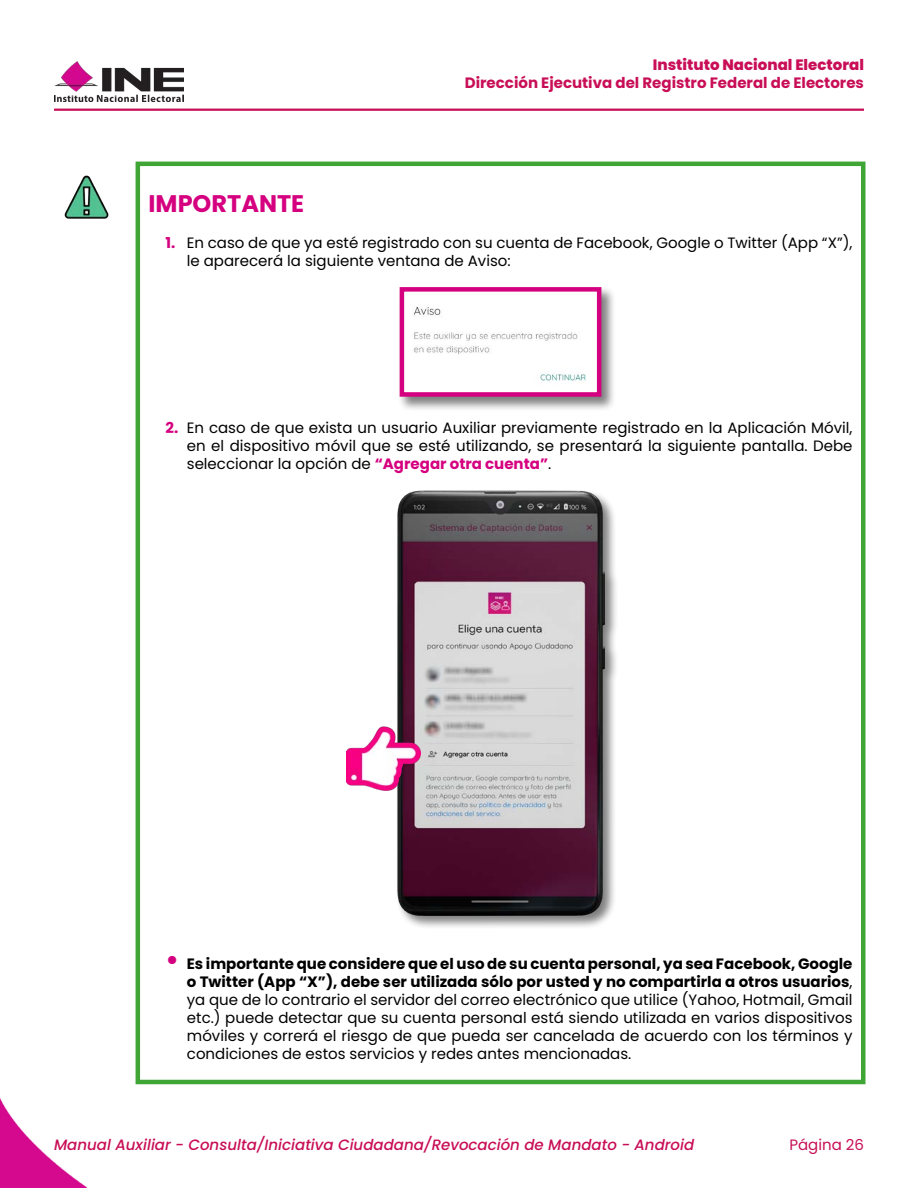
<style>
.page{position:relative;width:918px;height:1188px;background:#fff}
.page>*{position:absolute;margin:0;border:0;box-sizing:border-box;transform-origin:0 0}
.t1{font:700 24px "Poppins";color:#d5007f}
.t2{font:15px/18px "Poppins";color:#000;text-align:justify}
.t3{font:italic 500 15px "Poppins";color:#c80e56}
.t4{font:700 15px "Poppins";color:#c80e56}
.t5{font:800 15px "Poppins";color:#c80e56}
.t6{font:15px "Poppins";color:#c80e56}
.s1{font-weight:700;color:#d5007f}
.s2{font-weight:700;font-size:27px;color:#d5007f}
.s3{font-weight:700}
</style>
<div class="page">
<img style="left:54px;top:62px;width:129px;height:40px">
<hr style="left:54px;top:109px;width:810px;height:2px;background:#c80e56">
<img style="left:0;top:1097px;width:87px;height:91px">
<div style="left:397px;top:285px;width:218px;height:126px;background:#000;opacity:.5"></div>
<img style="left:405px;top:292px;width:191px;height:100px">
<div style="left:400px;top:287px;width:201px;height:110px;border:4px solid #d5007f"></div>
<div style="left:395px;top:489px;width:224px;height:440px;background:#000;opacity:.5"></div>
<img style="left:396px;top:490px;width:209px;height:425px">
<div style="left:136px;top:162px;width:730px;height:922px;border:4px solid #3fa535"></div>
<img style="left:64px;top:175px;width:45px;height:44px">
<img style="left:347px;top:722px;width:73px;height:73px">
<p class="t5" style="left:653px;top:56px;width:213px">Instituto Nacional Electoral</p>
<p class="t4" style="left:465px;top:74px;width:401px">Dirección Ejecutiva del Registro Federal de Electores</p>
<h1 class="t1" style="left:149px;top:189px;width:157px">IMPORTANTE</h1>
<p class="t2" style="left:187px;top:233px;width:667px;text-indent:-21px"><span class="s1">1.</span> En caso de que ya esté registrado con su cuenta de Facebook, Google o Twitter (App “X”), le aparecerá la siguiente ventana de Aviso:</p>
<p class="t2" style="left:187px;top:419px;width:667px;text-indent:-21px"><span class="s1">2.</span> En caso de que exista un usuario Auxiliar previamente registrado en la Aplicación Móvil, en el dispositivo móvil que se esté utilizando, se presentará la siguiente pantalla. Debe seleccionar la opción de <span class="s1">“Agregar otra cuenta”</span>.</p>
<p class="t2" style="left:187px;top:955px;width:667px;text-indent:-21px"><span class="s2">•</span> <span class="s3">Es importante que considere que el uso de su cuenta personal, ya sea Facebook, Google o Twitter (App “X”), debe ser utilizada sólo por usted y no compartirla a otros usuarios</span>, ya que de lo contrario el servidor del correo electrónico que utilice (Yahoo, Hotmail, Gmail etc.) puede detectar que su cuenta personal está siendo utilizada en varios dispositivos móviles y correrá el riesgo de que pueda ser cancelada de acuerdo con los términos y condiciones de estos servicios y redes antes mencionadas.</p>
<p class="t3" style="left:54px;top:1136px;width:642px">Manual Auxiliar - Consulta/Iniciativa Ciudadana/Revocación de Mandato - Android</p>
<p class="t6" style="left:789px;top:1136px;width:76px">Página 26</p>
</div>
